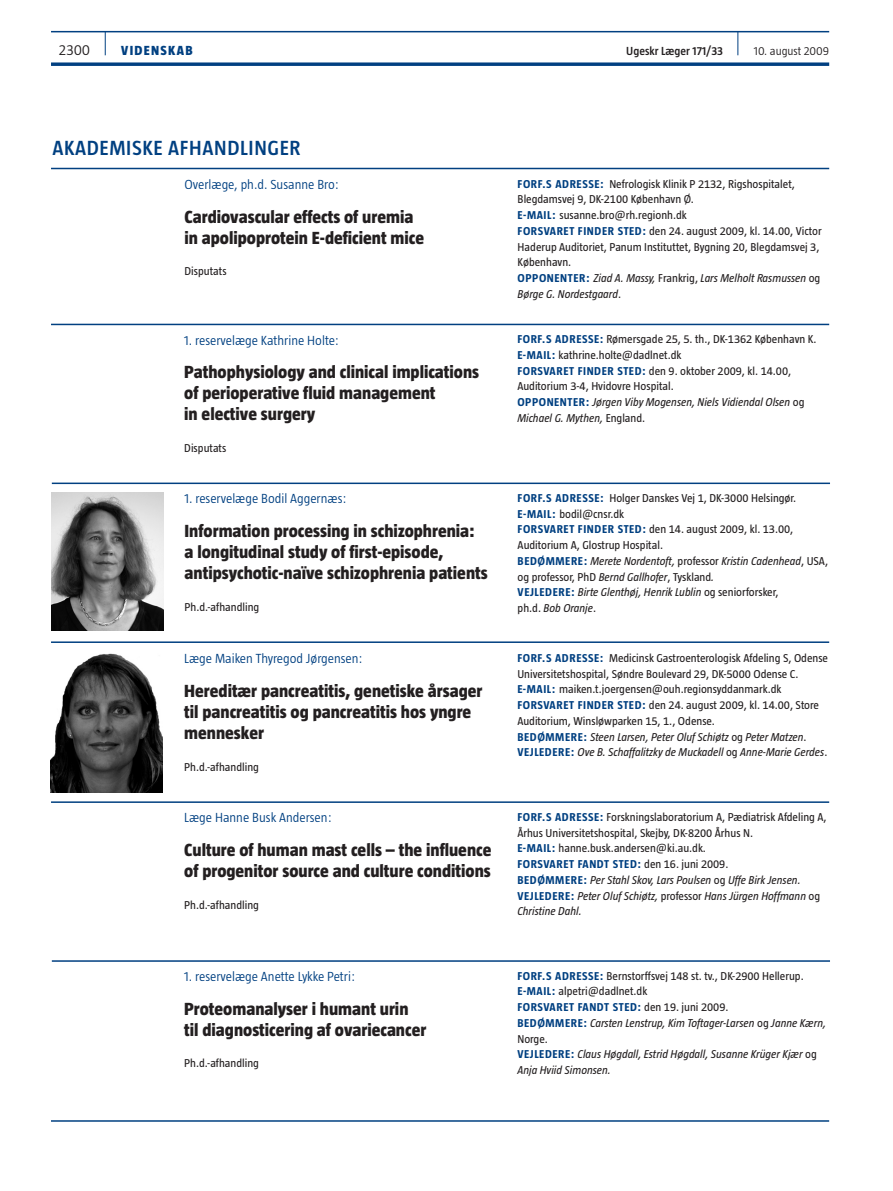
<style>
.page{position:relative;width:893px;height:1191px;background:#fff}
.page>*{position:absolute;margin:0;border:0;box-sizing:border-box;transform-origin:0 0}
.rubrik__17_19{font:600 21px "Taz";color:#014081}
.VP_afhandlinger_abst{font:800 18px/21px "Taz";color:#231f20}
.t1{font:300 15px "Taz";color:#231f20}
.VP_abstract_forfatte{font:300 13.5px "Taz";color:#014081}
.t2{font:800 13.5px "Taz";letter-spacing:.095em;color:#014081}
.t3{font:600 12px "Taz";color:#231f20}
.t4{font:300 12px "Taz";color:#231f20}
.Tabel_Figur_brød{font:11.7px/15.8px "Taz";color:#231f20}
.Tabel_Figur_brød-2{font:italic 11.7px/15.8px "Taz";color:#231f20}
.Tabel_Figur_brød-3{font:700 11.7px "Taz";letter-spacing:.05em;color:#014081}
.s1{font-weight:700;color:#014081}
.s2{font-weight:700;font-style:normal;color:#014081}
.s3{font-style:normal}
</style>
<div class="page">
<hr style="left:51px;top:31px;width:778px;height:1px;background:#014081">
<svg style="left:51px;top:62px;width:778px;height:4px;background:#235992"></svg>
<svg style="left:105px;top:32px;width:1px;height:23px"></svg>
<svg style="left:737px;top:32px;width:1px;height:23px"></svg>
<hr style="left:51px;top:168px;width:778px;height:1px;background:#014081">
<img style="left:51px;top:492px;width:112px;height:138px">
<hr style="left:51px;top:324px;width:778px;height:1px;background:#014081">
<hr style="left:52px;top:482px;width:778px;height:2px;background:#014081">
<hr style="left:51px;top:641px;width:778px;height:2px;background:#014081">
<hr style="left:51px;top:801px;width:778px;height:2px;background:#014081">
<hr style="left:52px;top:960px;width:778px;height:1px;background:#014081">
<hr style="left:51px;top:1120px;width:778px;height:1px;background:#014081">
<img style="left:51px;top:653px;width:112px;height:140px">
<p class="t1" style="left:59px;top:42px;width:33px">2300</p>
<p class="t2" style="left:121px;top:43px;width:73px">VIDENSKAB</p>
<p class="t3" style="left:626px;top:44px;width:98px">UGESKR LÆGER 171/33</p>
<p class="t4" style="left:754px;top:44px;width:77px">10. august 2009</p>
<p class="rubrik__17_19" style="left:52px;top:136px;width:13px">AKADE</p>
<p class="rubrik__17_19" style="left:109px;top:136px;width:27px">MISKE</p>
<p class="rubrik__17_19" style="left:168px;top:136px;width:12px">AFHANDLIN</p>
<p class="rubrik__17_19" style="left:267px;top:136px;width:23px">GER</p>
<p class="VP_abstract_forfatte" style="left:185px;top:177px;width:156px">Overlæge, ph.d. Susanne Bro:</p>
<p class="VP_afhandlinger_abst" style="left:185px;top:206px;width:241px">Cardiovascular effects of uremia in apolipoprotein E-deficient mice</p>
<p class="Tabel_Figur_brød" style="left:185px;top:263px;width:44px">Disputats</p>
<p class="VP_abstract_forfatte" style="left:184px;top:332px;width:156px">1. reservelæge Kathrine Holte:</p>
<p class="VP_afhandlinger_abst" style="left:184px;top:361px;width:296px">Pathophysiology and clinical implications of perioperative fluid management<br>in elective surgery</p>
<p class="Tabel_Figur_brød" style="left:184px;top:440px;width:44px">Disputats</p>
<p class="VP_abstract_forfatte" style="left:185px;top:491px;width:164px">1. reservelæge Bodil Aggernæs:</p>
<p class="VP_afhandlinger_abst" style="left:185px;top:520px;width:305px">Information processing in schizophrenia: a longitudinal study of first-episode, antipsychotic-naïve schizophrenia patients</p>
<p class="Tabel_Figur_brød" style="left:185px;top:598px;width:76px">Ph.d.-afhandling</p>
<p class="VP_abstract_forfatte" style="left:184px;top:651px;width:180px">Læge Maiken Thyregod Jørgensen:</p>
<p class="VP_afhandlinger_abst" style="left:184px;top:680px;width:300px">Hereditær pancreatitis, genetiske årsager til pancreatitis og pancreatitis hos yngre mennesker</p>
<p class="Tabel_Figur_brød" style="left:184px;top:758px;width:76px">Ph.d.-afhandling</p>
<p class="VP_abstract_forfatte" style="left:184px;top:810px;width:149px">Læge Hanne Busk Andersen:</p>
<p class="VP_afhandlinger_abst" style="left:184px;top:839px;width:309px">Culture of human mast cells – the influence of progenitor source and culture conditions</p>
<p class="Tabel_Figur_brød" style="left:184px;top:896px;width:76px">Ph.d.-afhandling</p>
<p class="VP_abstract_forfatte" style="left:184px;top:969px;width:172px">1. reservelæge Anette Lykke Petri:</p>
<p class="VP_afhandlinger_abst" style="left:184px;top:998px;width:244px">Proteomanalyser i humant urin til diagnosticering af ovariecancer</p>
<p class="Tabel_Figur_brød" style="left:184px;top:1055px;width:76px">Ph.d.-afhandling</p>
<p class="Tabel_Figur_brød" style="left:518px;top:176px;width:279px"><span class="s1">FORF.S ADRESSE:</span> Nefrologisk Klinik P 2132, Rigshospitalet,<br>Blegdamsvej 9, DK-2100 København Ø.</p>
<p class="Tabel_Figur_brød" style="left:518px;top:207px;width:171px"><span class="s1">E-MAIL :</span> susanne.bro@rh.regionh.dk</p>
<p class="Tabel_Figur_brød" style="left:518px;top:223px;width:306px"><span class="s1">FORSVARET FINDER STED:</span> den 24. august 2009, kl. 14.00, Victor<br>Haderup Auditoriet, Panum Instituttet, Bygning 20, Blegdamsvej 3,<br>København.</p>
<p class="Tabel_Figur_brød-2" style="left:518px;top:270px;width:304px"><span class="s2">OPPONENTER:</span> Ziad A. Massy, <span class="s3">Frankrig,</span> Lars Melholt Rasmussen <span class="s3">og<br></span>Børge G. Nordestgaard<span class="s3">.</span></p>
<p class="Tabel_Figur_brød-3" style="left:517px;top:332px;width:8px">FORF</p>
<p class="Tabel_Figur_brød-3" style="left:542px;top:332px;width:21px">.S ADRESSE</p>
<p class="Tabel_Figur_brød" style="left:600px;top:331px;width:218px"><span class="s1">:</span> Rømersgade 25, 5. th., DK-1362 København K.</p>
<p class="Tabel_Figur_brød" style="left:517px;top:347px;width:166px"><span class="s1">E-MAI L:</span> kathrine.holte@dadlnet.dk</p>
<p class="Tabel_Figur_brød-3" style="left:517px;top:364px;width:8px">FORSVARET</p>
<p class="Tabel_Figur_brød-3" style="left:578px;top:364px;width:7px">FINDER</p>
<p class="Tabel_Figur_brød-3" style="left:617px;top:364px;width:7px">STED</p>
<p class="Tabel_Figur_brød" style="left:517px;top:362px;width:275px;text-indent:125px"><span class="s1">:</span> den 9. oktober 2009, kl. 14.00,<br>Auditorium 3-4, Hvidovre Hospital.</p>
<p class="Tabel_Figur_brød-3" style="left:517px;top:395px;width:8px">OPPONENTER</p>
<p class="Tabel_Figur_brød-2" style="left:517px;top:394px;width:289px;text-indent:68px"><span class="s2">:</span> Jørgen Viby Mogensen, Niels Vidiendal Olsen <span class="s3">og<br></span>Michael G. Mythen, <span class="s3">England.</span></p>
<p class="Tabel_Figur_brød" style="left:518px;top:490px;width:280px"><span class="s1">FORF.S ADRESSE:</span> Holger Danskes Vej 1, DK-3000 Helsingør.</p>
<p class="Tabel_Figur_brød" style="left:518px;top:506px;width:108px"><span class="s1">E-MAIL :</span> bodil@cnsr.dk</p>
<p class="Tabel_Figur_brød" style="left:518px;top:521px;width:277px"><span class="s1">FORSVARET FINDER STED:</span> den 14. august 2009, kl. 13.00,<br>Auditorium A, Glostrup Hospital.</p>
<p class="Tabel_Figur_brød-3" style="left:518px;top:554px;width:37px">BEDØMMERE</p>
<p class="Tabel_Figur_brød-2" style="left:518px;top:553px;width:312px;text-indent:66px"><span class="s2">:</span> Merete Nordentoft, <span class="s3">professor</span> Kristin Cadenhead<span class="s3">, USA, og professor, PhD</span> Bernd Gallhofer<span class="s3">, Tyskland</span>.</p>
<p class="Tabel_Figur_brød-3" style="left:518px;top:586px;width:29px">VEJLEDERE</p>
<p class="Tabel_Figur_brød-2" style="left:518px;top:584px;width:262px;text-indent:53px"><span class="s2">:</span> Birte Glenthøj, Henrik Lublin <span class="s3">og seniorforsker, ph.d.</span> Bob Oranje<span class="s3">.</span></p>
<p class="Tabel_Figur_brød" style="left:517px;top:650px;width:312px"><span class="s1">FORF.S ADRESSE:</span> Medicinsk Gastroenterologisk Afdeling S, Odense<br>Universitetshospital, Søndre Boulevard 29, DK-5000 Odense C.</p>
<p class="Tabel_Figur_brød" style="left:517px;top:681px;width:266px"><span class="s1">E-MAIL :</span> maiken.t.joergensen@ouh.regionsyddanmark.dk</p>
<p class="Tabel_Figur_brød" style="left:517px;top:697px;width:303px"><span class="s1">FORSVARET FINDER STED:</span> den 24. august 2009, kl. 14.00, Store<br>Auditorium, Winsløwparken 15, 1., Odense.</p>
<p class="Tabel_Figur_brød-3" style="left:517px;top:730px;width:37px">BEDØMMERE</p>
<p class="Tabel_Figur_brød-2" style="left:583px;top:728px;width:225px"><span class="s2">:</span> Steen Larsen, Peter Oluf Schiøtz <span class="s3">og</span> Peter Matzen<span class="s3">.</span></p>
<p class="Tabel_Figur_brød-3" style="left:517px;top:746px;width:29px">VEJLEDERE</p>
<p class="Tabel_Figur_brød-2" style="left:571px;top:744px;width:258px"><span class="s2">:</span> Ove B. Schaffalitzky de Muckadell <span class="s3">og</span> Anne-Marie Gerdes<span class="s3">.</span></p>
<p class="Tabel_Figur_brød" style="left:517px;top:809px;width:311px;text-indent:25px"><span class="s1">.S ADRESSE:</span> Forskningslabora-torium A, Pædiatrisk Afdeling A,<br>Århus Universitetshospital, Skejby, DK-8200 Århus N.</p>
<p class="Tabel_Figur_brød" style="left:517px;top:840px;width:190px"><span class="s1">E-MAI L:</span> hanne.busk.andersen@ki.au.dk.</p>
<p class="Tabel_Figur_brød-3" style="left:517px;top:857px;width:8px">FORSVARET</p>
<p class="Tabel_Figur_brød-3" style="left:578px;top:857px;width:8px">FANDT</p>
<p class="Tabel_Figur_brød-3" style="left:613px;top:857px;width:7px">STED</p>
<p class="Tabel_Figur_brød" style="left:637px;top:856px;width:92px"><span class="s1">:</span> den 16. juni 2009.</p>
<p class="Tabel_Figur_brød-3" style="left:517px;top:873px;width:37px">BEDØMMERE</p>
<p class="Tabel_Figur_brød-2" style="left:583px;top:872px;width:219px"><span class="s2">:</span> Per Stahl Skov, Lars Poulsen <span class="s3">og</span> Uffe Birk Jensen.</p>
<p class="Tabel_Figur_brød-3" style="left:517px;top:889px;width:29px">VEJLEDERE</p>
<p class="Tabel_Figur_brød-3" style="left:517px;top:810px;width:8px">FORF</p>
<p class="Tabel_Figur_brød-2" style="left:517px;top:887px;width:304px;text-indent:53px"><span class="s2">:</span> Peter Oluf Schiøtz, <span class="s3">professor</span> Hans Jürgen Hoffmann <span class="s3">og<br></span>Christine Dahl.</p>
<p class="Tabel_Figur_brød-3" style="left:517px;top:969px;width:8px">FORF</p>
<p class="Tabel_Figur_brød-3" style="left:542px;top:969px;width:21px">.S ADRESSE</p>
<p class="Tabel_Figur_brød" style="left:600px;top:967px;width:205px"><span class="s1">:</span> Bernstorffsvej 148 st. tv., DK-2900 Hellerup.</p>
<p class="Tabel_Figur_brød" style="left:517px;top:983px;width:131px"><span class="s1">E-MAI L:</span> alpetri@dadlnet.dk</p>
<p class="Tabel_Figur_brød-3" style="left:517px;top:1000px;width:8px">FORSVARET</p>
<p class="Tabel_Figur_brød-3" style="left:578px;top:1000px;width:8px">FANDT</p>
<p class="Tabel_Figur_brød-3" style="left:613px;top:1000px;width:7px">STED</p>
<p class="Tabel_Figur_brød" style="left:637px;top:999px;width:92px"><span class="s1">:</span> den 19. juni 2009.</p>
<p class="Tabel_Figur_brød-3" style="left:517px;top:1016px;width:37px">BEDØMMERE</p>
<p class="Tabel_Figur_brød-2" style="left:583px;top:1015px;width:244px"><span class="s2">:</span> Carsten Lenstrup, Kim Toftager-Larsen <span class="s3">og</span> Janne Kærn,</p>
<p class="Tabel_Figur_brød" style="left:517px;top:1030px;width:32px">Norge.</p>
<p class="Tabel_Figur_brød-3" style="left:517px;top:1048px;width:29px">VEJLEDERE</p>
<p class="Tabel_Figur_brød-2" style="left:517px;top:1046px;width:301px;text-indent:53px"><span class="s2">:</span> Claus Høgdall, Estrid Høgdall, Susanne Krüger Kjær <span class="s3">og<br></span>Anja Hviid Simonsen.</p>
</div>
